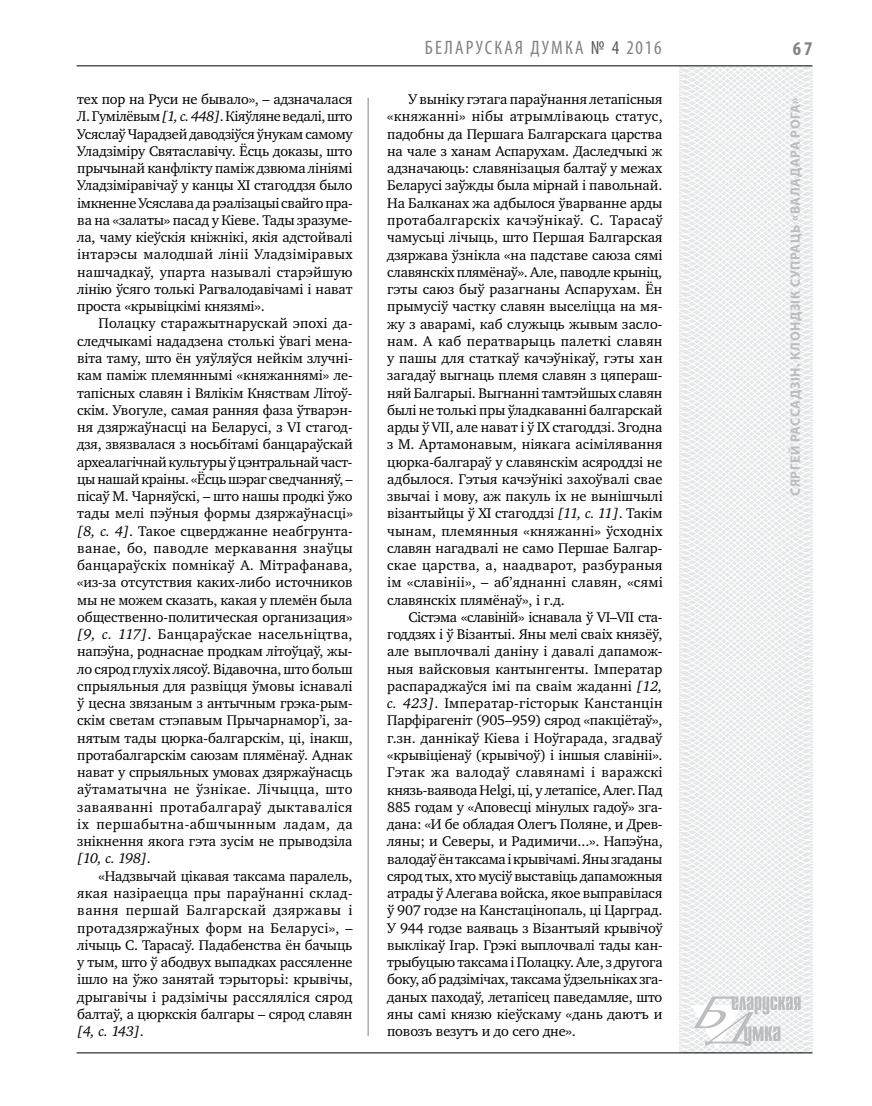
<style>
.page{position:relative;width:872px;height:1106px;background:#fff}
.page>*{position:absolute;margin:0;border:0;box-sizing:border-box;transform-origin:0 0}
.t1{font:condensed 19.5px "Myriad Pro";letter-spacing:.11em;color:#808285}
.t2{font:700 condensed 19.5px "Myriad Pro";color:#808285}
.t3{font:14.4px/17.2px "Charter C";color:#000;text-align:justify}
.t4{font:700 13.5px "Myriad Pro";letter-spacing:.04em;color:#bcbdc0}
.s1{font-style:italic}
.s2{color:#58595b}
</style>
<div class="page">
<hr style="left:368px;top:98px;width:1px;height:938px;background:#808285">
<svg style="left:621px;top:65px;width:192px;height:989px"></svg>
<svg style="left:691px;top:996px;width:109px;height:53px"></svg>
<hr style="left:77px;top:65px;width:735px;height:1px;background:#000">
<hr style="left:77px;top:1052px;width:735px;height:1px;background:#000">
<p class="t3" style="left:77px;top:91px;width:277px">тех пор на Руси не бывало», – адзначалася Л. Гумілёвым <span class="s1">[1, с. 448]</span>. Кіяўляне ведалі, што Усяслаў Чарадзей даводзіўся ўнукам самому Уладзіміру Святаславічу. Ёсць доказы, што прычынай канфлікту паміж дзвюма лініямі Уладзіміравiчаў у канцы XI стагоддзя было iмкненне Усяслава да рэалізацыі свайго пра&shy;ва на «залаты» пасад у Кіеве. Тады зразуме&shy;ла, чаму кіеўскія кніжнікі, якія адстойвалі інтарэсы малодшай лiнii Уладзіміравых нашчадкаў, упарта называлі старэйшую лiнiю ўсяго толькi Рагвалодавічамі i нават проста «крывiцкiмi князямi».</p>
<p class="t3" style="left:77px;top:315px;width:277px;text-indent:21px">Полацку старажытнарускай эпохi да&shy;следчыкамі нададзена столькі ўвагі мена&shy;вiта таму, што ён уяўляўся нейкім злучні&shy;кам паміж племяннымі «княжаннямі» ле&shy;тапiсных славян і Вялікім Княствам Літоў&shy;скім. Увогуле, самая ранняя фаза ўтварэн&shy;ня дзяржаўнасці на Беларусі, з VI стагод&shy;дзя, звязвалася з носьбiтамi банцараўскай археалагічнай культуры ў цэнтральнай част&shy;цы нашай краіны. «Ёсць шэраг сведчанняў, – пiсаў М. Чарняўскі, – што нашы продкі ўжо тады мелі пэўныя формы дзяржаўнасці» <span class="s1">[8, с. 4]</span>. Такое сцверджанне неабгрунта&shy;ванае, бо, паводле меркавання знаўцы банцараўскiх помнiкаў А. Мітрафанава, «из-за отсутствия каких-либо источников мы не можем сказать, какая у племён была общественно-политическая организация» <span class="s1">[9, с. 117]</span>. Банцараўcкае насельніцтва, напэўна, роднаснае продкам літоўцаў, жы&shy;ло сярод глухіх лясоў. Відавочна, што больш спрыяльныя для развіцця ўмовы icнавалi ў цесна звязаным з антычным грэка-рым&shy;скiм светам стэпавым Прычарнамор’i, за&shy;нятым тады цюрка-балгарскім, цi, iнакш, протабалгарскiм саюзам плямёнаў. Аднак нават у спрыяльных умовах дзяржаўнасць аўтаматычна не ўзнікае. Лiчыцца, што заваяваннi протабалгараў дыктаваліся іх першабытна-абшчынным ладам, да знікнення якога гэта зусім не прыводзiла <span class="s1">[10, с. 198]</span>.</p>
<p class="t3" style="left:77px;top:867px;width:277px;text-indent:21px">«Надзвычай цікавая таксама паралель, якая назіраецца пры параўнанні склад&shy;вання першай Балгарскай дзяржавы i протадзяржаўных форм на Беларусі», – лічыць С. Tapacaў. Падабенства ён бачыць у тым, што ў абодвух выпадках рассяленне ішло на ўжо занятай тэрыторьі: крывічы, дрыгавічы i радзімічы рассяляліся сярод балтаў, а цюркскія балгары – сярод славян <span class="s1">[4, с. 143]</span>.</p>
<h1 class="t1" style="left:425px;top:36px;width:238px">БЕЛАРУСКАЯ ДУМКА <span class="s2">№ 4</span> 2016</h1>
<h1 class="t2" style="left:793px;top:37px;width:21px">67</h1>
<p class="t3" style="left:387px;top:91px;width:277px;text-indent:21px">У выніку гэтага параўнання летапiсныя «княжанні» нібы атрымліваюць статус, падобны да Першага Балгарскага царства на чале з ханам Аспарухам. Даследчыкі ж адзначаюць: славянізацыя балтаў у межах Беларусі заўжды была мірнай i павольнай.<br>На Балканах жа адбылося ўварванне арды протабалгарскіх качэўнікаў. С. Тарасаў чамусьці лічыць, што Першая Балгарская дзяржава ўзнікла «на падставе саюза сямі славянскіх плямёнаў». Але, паводле крыніц, гэты саюз быў разагнаны Аспарухам. Ён прымусіў частку славян выселіцца на мя&shy;жу з аварамі, каб служыць жывым засло&shy;нам. А каб ператварыць палеткі славян у пашы для статкаў качэўнiкаў, гэты хан загадаў выгнаць племя славян з цяпераш&shy;няй Балгарыі. Выгнаннi тамтэйшых славян былi не толькі пры ўладкаваннi балгарскай арды ў VII, але нават і ў IX cтагоддзі. Згодна з M. Артамонавым, ніякага асімілявання цюрка-балгараў у славянскім асяроддзі не адбылося. Гэтыя качэўнікі захоўвалі свае звычаі і мову, аж пакуль ix не вынiшчылі візантыйцы ў XI стагоддзі <span class="s1">[11, с. 11]</span>. Такім чынам, племянныя «княжанні» ўсходніх славян нагадвалi не само Першае Балгар&shy;скае царства, а, наадварот, разбураныя ім «славініі», – аб’яднанні славян, «сямі славянскіх плямёнаў», i г.д.</p>
<p class="t3" style="left:387px;top:608px;width:277px;text-indent:21px">Сістэма «славіній» існавала ў VI–VII ста&shy;годдзях i ў Візантыі. Яны мелі сваix князёў, але выплочвалi даніну i давалi дапамож&shy;ныя вайсковыя кантынгенты. Імператар распараджаўся iмi па сваім жаданні <span class="s1">[12, с. 423]</span>. Iмператар-гiсторык Канстанцiн Парфiрагенiт (905–959) сярод «пакціётаў», г.зн. даннiкаў Кiева i Ноўгарада, згадваў «крывiцiенаў (крывiчоў) i iншыя славiнii».<br>Гэтак жа валодаў славянамі і варажскі князь-ваявода Helgi, ці, у летапісе, Алег. Пад 885 годам у «Аповесці мінулых гадоў» зга&shy;дана: «И бе обладая Олегъ Поляне, и Древ&shy;ляны; и Северы, и Радимичи...». Напэўна, валодаў ён таксама i крывічамі. Яны згаданы сярод тых, хто мусіў выставіць дапаможныя атрады ў Алегава войска, якое выправілася ў 907 годзе на Канстацінопаль, ці Царград.<br>У 944 годзе ваяваць з Візантыяй крывічоў выклікаў Iгaр. Грэкі выплочвалі тады кан&shy;трыбуцыю таксама i Полацку. Але, з другога боку, аб радзімічах, таксама ўдзельніках зга&shy;даных паходаў, летапісец паведамляе, што яны самі князю кіеўскаму «дань даютъ и повозъ везутъ и до сего дне».</p>
<p class="t4" style="left:786px;top:496px;width:400px;rotate:-90deg">Сяргей РАССАДЗІН. Клондзік супраць «Валадара Рога»</p>
</div>
